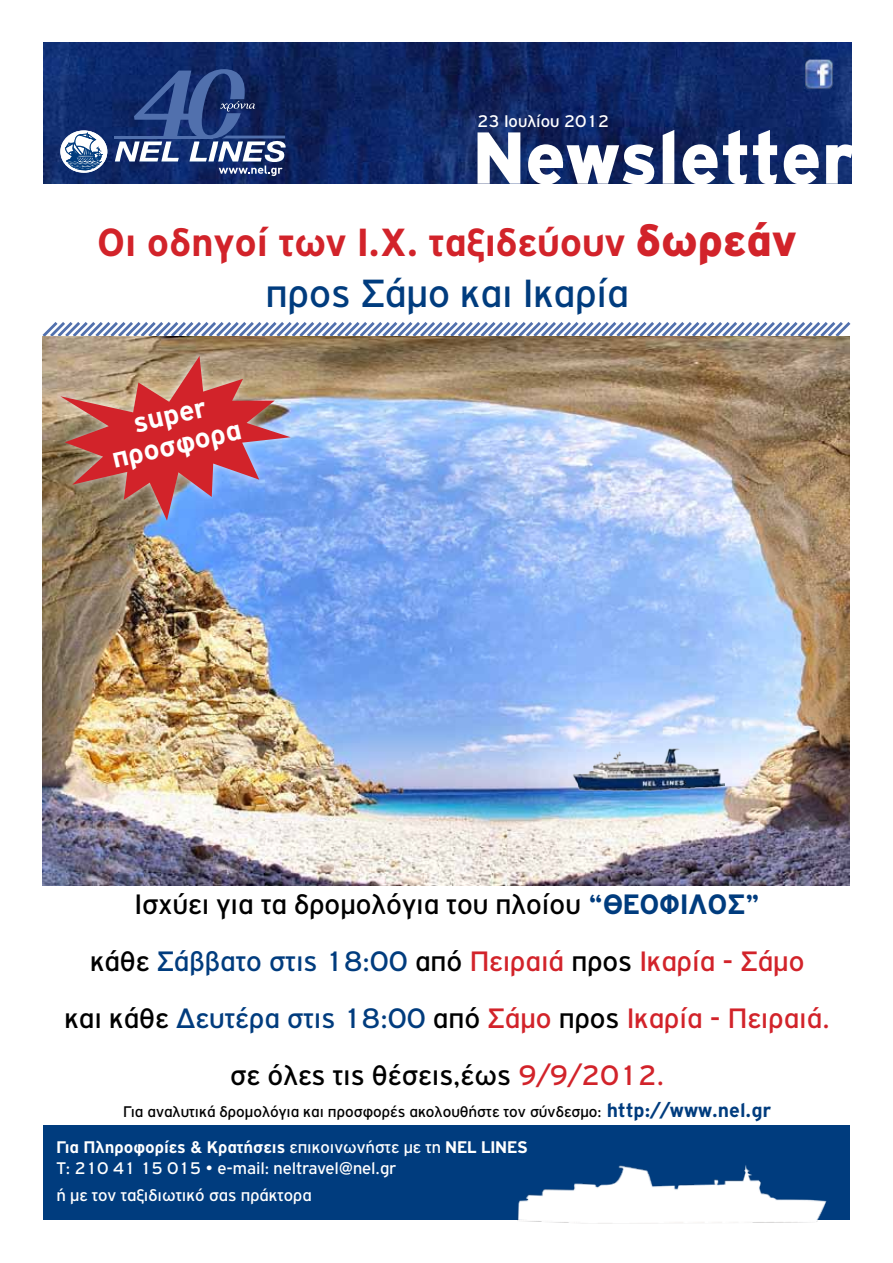
<style>
.page{position:relative;width:893px;height:1263px;background:#fff}
.page>*{position:absolute;margin:0;border:0;box-sizing:border-box;transform-origin:0 0}
.t1{font:900 78.75px "PF Highway Gothic";color:#fff}
.t2{font:700 42px/50.4px "PF Highway Gothic";color:#d2232a;text-align:center}
.t3{font:30px/57px "PF Highway Gothic";color:#000;text-align:center}
.t4{font:700 30px/30px "PF Highway Gothic";color:#fff;text-align:center}
.t5{font:18px/21.6px "PF Highway Gothic";color:#fff}
.t6{font:16.5px "PF Highway Gothic";color:#000}
.s1{font-weight:900;font-size:48px}
.s2{font-weight:400;color:#003c7e}
.s3{font-weight:700;color:#003c7e}
.s4{color:#003c7e}
.s5{color:#d2232a}
.s6{font-weight:700;font-size:21px;color:#003c7e}
.s7{font-weight:700}
</style>
<div class="page">
<svg style="left:42px;top:322px;width:809px;height:18px"></svg>
<img style="left:43px;top:43px;width:808px;height:141px">
<svg style="left:60px;top:69px;width:226px;height:107px;background:#334b83"></svg>
<img style="left:804px;top:60px;width:30px;height:29px">
<div style="left:43px;top:1125px;width:807px;height:95px;background:#003c7e"></div>
<img style="left:517px;top:1165px;width:310px;height:59px">
<img style="left:43px;top:337px;width:807px;height:548px">
<svg style="left:45px;top:334px;width:265px;height:211px;background:#929499"></svg>
<svg style="left:60px;top:356px;width:231px;height:165px;background:#af6a6f"></svg>
<img style="left:566px;top:744px;width:159px;height:52px">
<p class="t5" style="left:477px;top:110px;width:134px">23 Ιουλίου 2012</p>
<h1 class="t1" style="left:472px;top:114px;width:383px">Newsletter</h1>
<h2 class="t2" style="left:97px;top:217px;width:701px">Οι οδηγοί των Ι.Χ. ταξιδεύουν <span class="s1">δωρεάν </span><span class="s2">προς Σάμο και Ικαρία</span></h2>
<p class="t4" style="left:102px;top:415px;width:133px;rotate:-13deg">super προσφορα</p>
<p class="t3" style="left:65px;top:876px;width:767px">Ισχύει για τα δρομολόγια του πλοίου <span class="s3">“ΘΕΟΦΙΛΟΣ”<br></span>κάθε <span class="s4">Σάββατο στις 18:00</span> από <span class="s5">Πειραιά</span> προς <span class="s5">Ικαρία - Σάμο<br></span>και κάθε <span class="s4">Δευτέρα στις 18:00</span> από <span class="s5">Σάμο</span> προς <span class="s5">Ικαρία - Πειραιά. </span>σε όλες τις θέσεις,έως <span class="s5">9/9/2012.</span></p>
<p class="t6" style="left:123px;top:1102px;width:649px">Για αναλυτικά δρομολόγια και προσφορές ακολουθήστε τον σύνδεσμο: <span class="s6">http://www.nel.gr</span></p>
<p class="t5" style="left:56px;top:1136px;width:473px"><span class="s7">Για Πληροφορίες &amp; Κρατήσεις</span> επικοινωνήστε με τη <span class="s7">NEL LINES<br></span>Τ: 210 41 15 015 • e-mail: neltravel@nel.gr</p>
<p class="t5" style="left:56px;top:1184px;width:257px">ή με τον ταξιδιωτικό σας πράκτορα</p>
</div>
